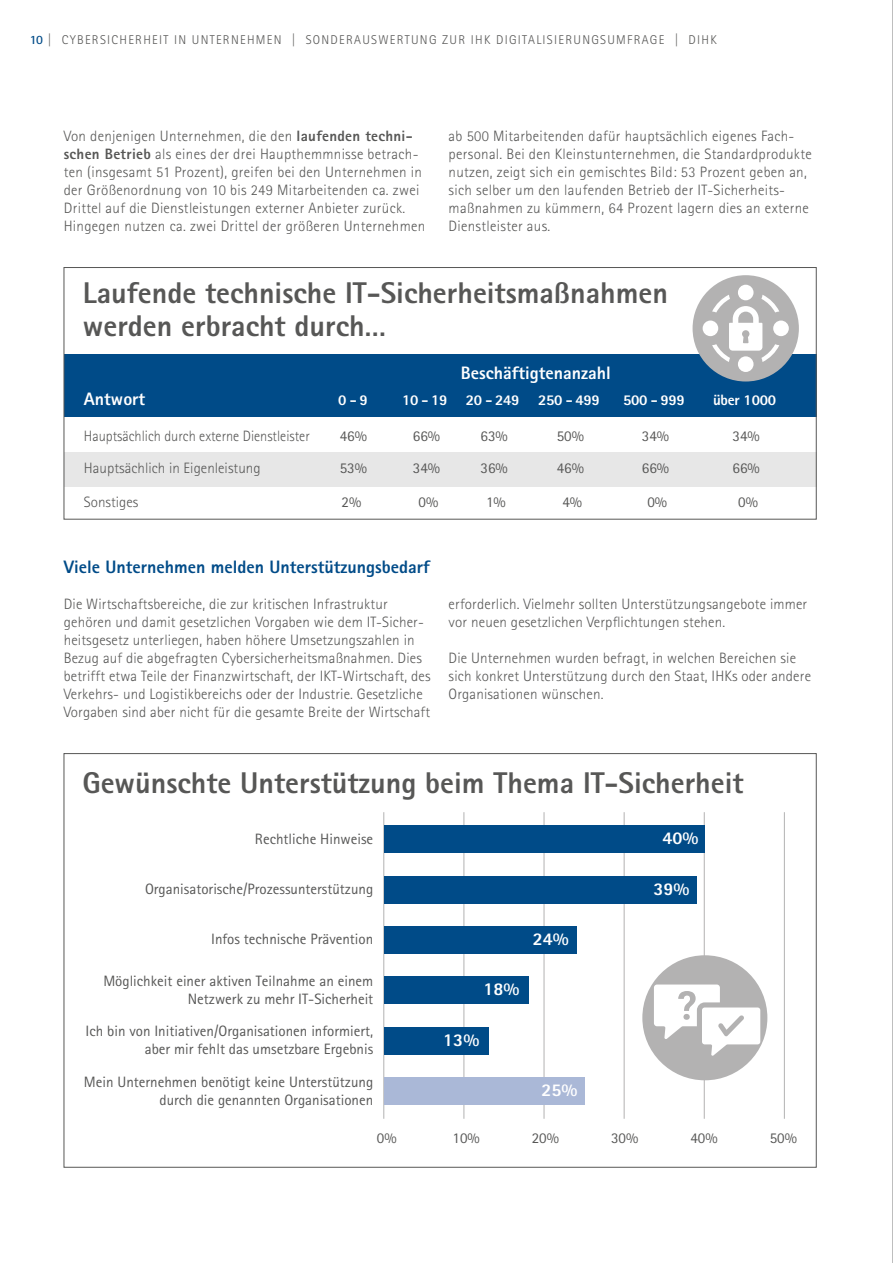
<style>
.page{position:relative;width:893px;height:1263px;background:#fff}
.page>*{position:absolute;margin:0;border:0;box-sizing:border-box;transform-origin:0 0}
.t1{font:800 30px/33px "Agfa Rotis Sans Serif";color:#575756}
.t2{font:800 18px "Agfa Rotis Sans Serif";color:#fff}
.t3{font:800 18px "Agfa Rotis Sans Serif";color:#004b88}
.t4{font:300 15px/18px "Agfa Rotis Sans Serif";letter-spacing:.01em;color:#575756}
.t5{font:15px/18px "Agfa Rotis Sans Serif";color:#575756;text-align:right}
.t6{font:300 15px "Agfa Rotis Sans Serif";letter-spacing:.01em;color:#575756;scale:.95 1}
.t7{font:800 15px "Agfa Rotis Sans Serif";letter-spacing:-.02em;color:#fff}
.t8{font:300 12.75px "Agfa Rotis Sans Serif";letter-spacing:.1em;color:#575756}
.s1{font-weight:700;color:#004b88}
.s2{font-weight:800}
</style>
<div class="page">
<div style="left:64px;top:452px;width:752px;height:34px;background:#e7e7e7"></div>
<div style="left:64px;top:354px;width:752px;height:63px;background:#004b88"></div>
<div style="left:693px;top:275px;width:106px;height:106px;background:#b3b2b2;border-radius:50%"></div>
<svg style="left:712px;top:295px;width:67px;height:67px"></svg>
<div style="left:773px;top:321px;width:16px;height:15px;background:#fff;border-radius:50%"></div>
<div style="left:703px;top:320px;width:15px;height:16px;background:#fff;border-radius:50%"></div>
<div style="left:738px;top:285px;width:15px;height:15px;background:#fff;border-radius:50%"></div>
<div style="left:738px;top:356px;width:15px;height:16px;background:#fff;border-radius:50%"></div>
<div style="left:64px;top:267px;width:752px;height:252px;border:1px solid #575756"></div>
<hr style="left:383px;top:812px;width:1px;height:307px;background:#b3b2b2">
<hr style="left:464px;top:812px;width:1px;height:307px;background:#b3b2b2">
<hr style="left:544px;top:812px;width:1px;height:307px;background:#b3b2b2">
<hr style="left:624px;top:812px;width:1px;height:307px;background:#b3b2b2">
<hr style="left:704px;top:812px;width:1px;height:307px;background:#b3b2b2">
<hr style="left:784px;top:812px;width:1px;height:307px;background:#b3b2b2">
<div style="left:384px;top:1077px;width:200px;height:28px;background:#aab8d7"></div>
<div style="left:384px;top:1027px;width:104px;height:27px;background:#004b88"></div>
<div style="left:384px;top:976px;width:144px;height:28px;background:#004b88"></div>
<div style="left:384px;top:926px;width:192px;height:28px;background:#004b88"></div>
<div style="left:384px;top:876px;width:312px;height:27px;background:#004b88"></div>
<div style="left:384px;top:825px;width:320px;height:28px;background:#004b88"></div>
<div style="left:642px;top:955px;width:125px;height:125px;background:#b3b2b2;border-radius:50%"></div>
<svg style="left:654px;top:984px;width:106px;height:72px"></svg>
<hr style="left:892px;top:0;width:1px;height:1263px;background:#9d9d9c">
<p class="t8" style="left:30px;top:33px;width:688px"><span class="s1">10</span> | CYBERSICHERHEIT IN UNTERNEHMEN | SONDERAUSWERTUNG ZUR IHK DIGITALISIERUNGSUMFRAGE | DIHK</p>
<p class="t4" style="left:64px;top:127px;width:363px">Von denjenigen Unternehmen, die den <span class="s2">laufenden techni&shy;schen Betrieb</span> als eines der drei Haupthemmnisse betrach&shy;ten (insgesamt 51 Prozent), greifen bei den Unternehmen in der Größenordnung von 10 bis 249 Mitarbeitenden ca. zwei Drittel auf die Dienstleistungen externer Anbieter zurück.<br>Hingegen nutzen ca. zwei Drittel der größeren Unternehmen</p>
<p class="t4" style="left:449px;top:127px;width:365px">ab 500 Mitarbeitenden dafür hauptsächlich eigenes Fach&shy;personal. Bei den Kleinstunternehmen, die Standardprodukte nutzen, zeigt sich ein gemischtes Bild: 53 Prozent geben an, sich selber um den laufenden Betrieb der IT-Sicherheits&shy;maßnahmen zu kümmern, 64 Prozent lagern dies an externe Dienstleister aus.</p>
<p class="t1" style="left:83px;top:276px;width:586px">Laufende technische IT-Sicherheitsmaßnahmen werden erbracht durch…</p>
<p class="t2" style="left:461px;top:361px;width:151px">Beschäftigtenanzahl</p>
<p class="t2" style="left:84px;top:388px;width:63px">Antwort</p>
<p class="t7" style="left:338px;top:391px;width:31px">0 - 9</p>
<p class="t7" style="left:402px;top:391px;width:199px">10 - 19 20 - 249 250 - 499</p>
<p class="t7" style="left:623px;top:391px;width:63px">500 - 999</p>
<p class="t7" style="left:713px;top:391px;width:64px">über 1000</p>
<p class="t6" style="left:84px;top:427px;width:239px">Hauptsächlich durch externe Dienstleister</p>
<p class="t5" style="left:340px;top:427px;width:29px">46%</p>
<p class="t5" style="left:413px;top:427px;width:29px">66%</p>
<p class="t5" style="left:480px;top:427px;width:29px">63%</p>
<p class="t5" style="left:557px;top:427px;width:29px">50%</p>
<p class="t5" style="left:642px;top:427px;width:29px">34%</p>
<p class="t5" style="left:732px;top:427px;width:29px">34%</p>
<p class="t4" style="left:84px;top:459px;width:178px">Hauptsächlich in Eigenleistung</p>
<p class="t5" style="left:340px;top:459px;width:29px">53%</p>
<p class="t5" style="left:413px;top:459px;width:29px">34%</p>
<p class="t5" style="left:480px;top:459px;width:29px">36%</p>
<p class="t5" style="left:557px;top:459px;width:29px">46%</p>
<p class="t5" style="left:642px;top:459px;width:29px">66%</p>
<p class="t5" style="left:732px;top:459px;width:29px">66%</p>
<p class="t4" style="left:84px;top:492px;width:56px">Sonstiges</p>
<p class="t5" style="left:342px;top:492px;width:21px">2%</p>
<p class="t5" style="left:418px;top:492px;width:21px">0%</p>
<p class="t5" style="left:486px;top:492px;width:21px">1%</p>
<p class="t5" style="left:562px;top:492px;width:21px">4%</p>
<p class="t5" style="left:647px;top:492px;width:21px">0%</p>
<p class="t5" style="left:738px;top:492px;width:21px">0%</p>
<h3 class="t3" style="left:64px;top:556px;width:367px">Viele Unternehmen melden Unterstützungsbedarf</h3>
<p class="t4" style="left:64px;top:595px;width:368px">Die Wirtschaftsbereiche, die zur kritischen Infrastruktur gehören und damit gesetzlichen Vorgaben wie dem IT-Sicher&shy;heitsgesetz unterliegen, haben höhere Umsetzungszahlen in Bezug auf die abgefragten Cybersicherheitsmaßnahmen. Dies betrifft etwa Teile der Finanzwirtschaft, der IKT-Wirtschaft, des Verkehrs- und Logistikbereichs oder der Industrie. Gesetzliche Vorgaben sind aber nicht für die gesamte Breite der Wirtschaft</p>
<p class="t4" style="left:449px;top:595px;width:360px">erforderlich. Vielmehr sollten Unterstützungsangebote immer vor neuen gesetzlichen Verpflichtungen stehen.</p>
<p class="t4" style="left:449px;top:649px;width:364px">Die Unternehmen wurden befragt, in welchen Bereichen sie sich konkret Unterstützung durch den Staat, IHKs oder andere<br>Organisationen wünschen.</p>
<p class="t1" style="left:82px;top:766px;width:663px">Gewünschte Unterstützung beim Thema IT-Sicherheit</p>
<p class="t5" style="left:255px;top:830px;width:120px">Rechtliche Hinweise</p>
<p class="t2" style="left:662px;top:827px;width:38px">40%</p>
<p class="t5" style="left:145px;top:880px;width:230px">Organisatorische/Prozessunterstützung</p>
<p class="t2" style="left:653px;top:877px;width:38px">39%</p>
<p class="t5" style="left:211px;top:930px;width:164px">Infos technische Prävention</p>
<p class="t2" style="left:533px;top:927px;width:38px">24%</p>
<p class="t5" style="left:103px;top:972px;width:271px">Möglichkeit einer aktiven Teilnahme an einem<br>Netzwerk zu mehr IT-Sicherheit</p>
<p class="t5" style="left:86px;top:1022px;width:289px">Ich bin von Initiativen/Organisationen informiert, aber mir fehlt das umsetzbare Ergebnis</p>
<p class="t5" style="left:84px;top:1072px;width:291px">Mein Unternehmen benötigt keine Unterstützung durch die genannten Organisationen</p>
<p class="t2" style="left:484px;top:978px;width:38px">18%</p>
<p class="t2" style="left:443px;top:1028px;width:38px">13%</p>
<p class="t2" style="left:542px;top:1078px;width:38px">25%</p>
<p class="t5" style="left:377px;top:1129px;width:21px">0%</p>
<p class="t5" style="left:452px;top:1129px;width:29px">10%</p>
<p class="t5" style="left:532px;top:1129px;width:29px">20%</p>
<p class="t5" style="left:611px;top:1129px;width:29px">30%</p>
<p class="t5" style="left:690px;top:1129px;width:29px">40%</p>
<p class="t5" style="left:770px;top:1129px;width:29px">50%</p>
</div>
